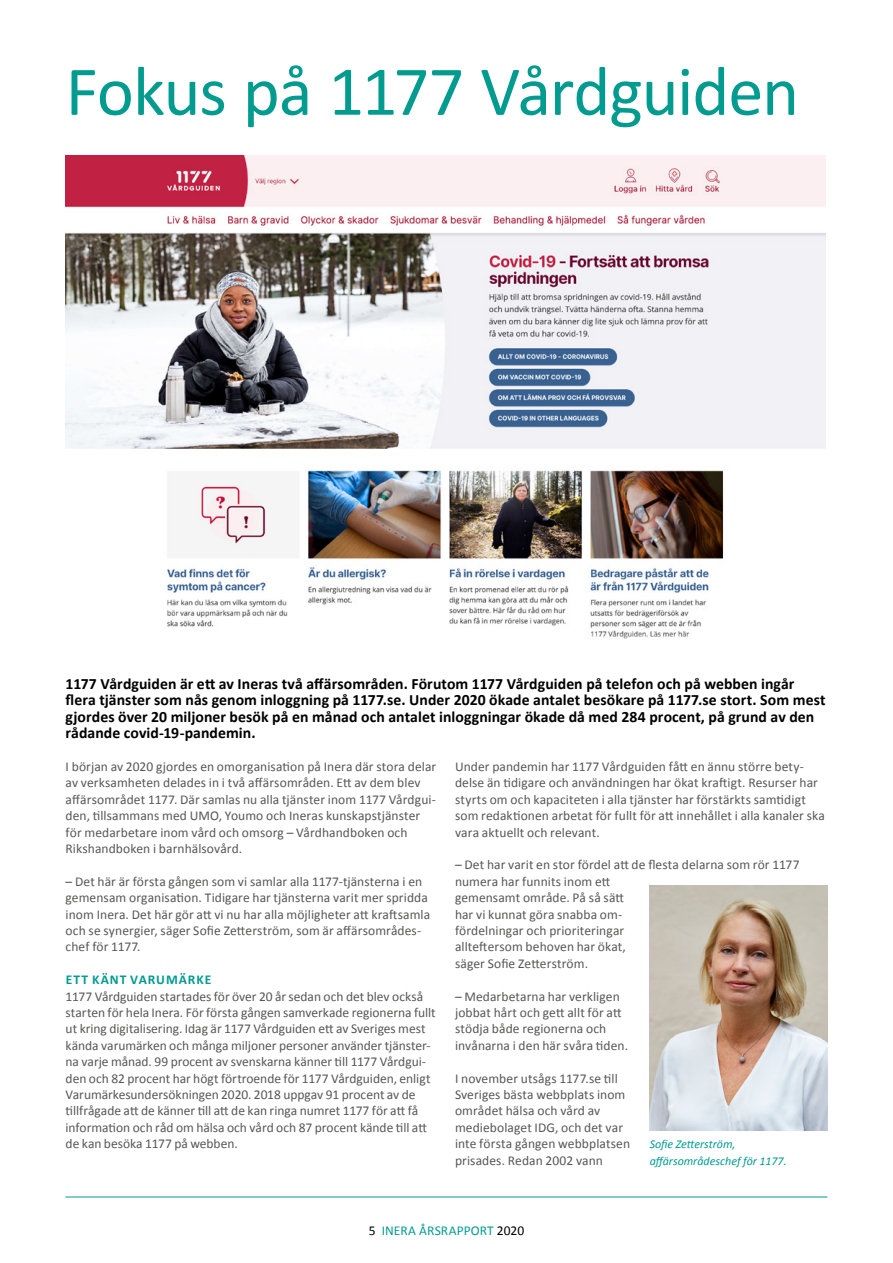
<style>
.page{position:relative;width:893px;height:1263px;background:#fff}
.page>*{position:absolute;margin:0;border:0;box-sizing:border-box;transform-origin:0 0}
.t1{font:70.5px "Calibri";letter-spacing:-.015em;color:#019b90}
.t2{font:700 15.75px/16.4px "Calibri";letter-spacing:.005em;color:#000}
.t3{font:13.5px/16.4px "Calibri";letter-spacing:.005em;color:#575756}
.t4{font:13.5px "Calibri";letter-spacing:.01em;color:#019b90}
.t5{font:700 13.5px "Calibri";letter-spacing:.07em;color:#019b90}
.t6{font:italic 12px/16.4px "Calibri";color:#019b90}
.s1{color:#000}
</style>
<div class="page">
<hr style="left:65px;top:1196px;width:762px;height:1px;background:#019b90">
<img style="left:650px;top:886px;width:177px;height:245px">
<img style="left:65px;top:155px;width:761px;height:484px">
<h1 class="t1" style="left:66px;top:48px;width:735px">Fokus på 1177 Vårdguiden</h1>
<p class="t2" style="left:66px;top:675px;width:761px">1177 Vårdguiden är ett av Ineras två affärsområden. Förutom 1177 Vårdguiden på telefon och på webben ingår flera tjänster som nås genom inloggning på 1177.se. Under 2020 ökade antalet besökare på 1177.se stort. Som mest gjordes över 20 miljoner besök på en månad och antalet inloggningar ökade då med 284 procent, på grund av den rådande covid-19-pandemin.</p>
<p class="t3" style="left:66px;top:758px;width:372px">I början av 2020 gjordes en omorganisation på Inera där stora delar av verksamheten delades in i två affärsområden. Ett av dem blev affärsområdet 1177. Där samlas nu alla tjänster inom 1177 Vårdgui&shy;den, tillsammans med UMO, Youmo och Ineras kunskapstjänster för medarbetare inom vård och omsorg – Vårdhandboken och Rikshandboken i barnhälsovård.</p>
<p class="t3" style="left:66px;top:872px;width:366px">– Det här är första gången som vi samlar alla 1177-tjänsterna i en gemensam organisation. Tidigare har tjänsterna varit mer spridda inom Inera. Det här gör att vi nu har alla möjligheter att kraftsamla och se synergier, säger Sofie Zetterström, som är affärsområdes&shy;chef för 1177.</p>
<p class="t5" style="left:66px;top:971px;width:147px">ETT KÄNT VARUMÄRKE</p>
<p class="t3" style="left:66px;top:987px;width:372px">1177 Vårdguiden startades för över 20 år sedan och det blev också starten för hela Inera. För första gången samverkade regionerna fullt ut kring digitalisering. Idag är 1177 Vårdguiden ett av Sveriges mest kända varumärken och många miljoner personer använder tjänster&shy;na varje månad. 99 procent av svenskarna känner till 1177 Vårdgui&shy;den och 82 procent har högt förtroende för 1177 Vårdguiden, enligt Varumärkesundersökningen 2020. 2018 uppgav 91 procent av de tillfrågade att de känner till att de kan ringa numret 1177 för att få information och råd om hälsa och vård och 87 procent kände till att de kan besöka 1177 på webben.</p>
<p class="t3" style="left:455px;top:758px;width:371px">Under pandemin har 1177 Vårdguiden fått en ännu större bety&shy;delse än tidigare och användningen har ökat kraftigt. Resurser har styrts om och kapaciteten i alla tjänster har förstärkts samtidigt som redaktionen arbetat för fullt för att innehållet i alla kanaler ska vara aktuellt och relevant.</p>
<p class="t3" style="left:455px;top:856px;width:346px">– Det har varit en stor fördel att de flesta delarna som rör 1177 numera har funnits inom ett<br>gemensamt område. På så sätt<br>har vi kunnat göra snabba om-<br>fördelningar och prioriteringar<br>allteftersom behoven har ökat,<br>säger Sofie Zetterström.</p>
<p class="t3" style="left:455px;top:987px;width:175px">– Medarbetarna har verkligen jobbat hårt och gett allt för att stödja både regionerna och invånarna i den här svåra tiden.</p>
<p class="t3" style="left:455px;top:1069px;width:177px">I november utsågs 1177.se till<br>Sveriges bästa webbplats inom området hälsa och vård av mediebolaget IDG, och det var inte första gången webbplatsen prisades. Redan 2002 vann</p>
<p class="t6" style="left:650px;top:1135px;width:139px">Sofie Zetterström, affärsområdeschef för 1177.</p>
<p class="t4" style="left:369px;top:1222px;width:157px"><span class="s1">5</span> INERA ÅRSRAPPORT <span class="s1">2020</span></p>
</div>
